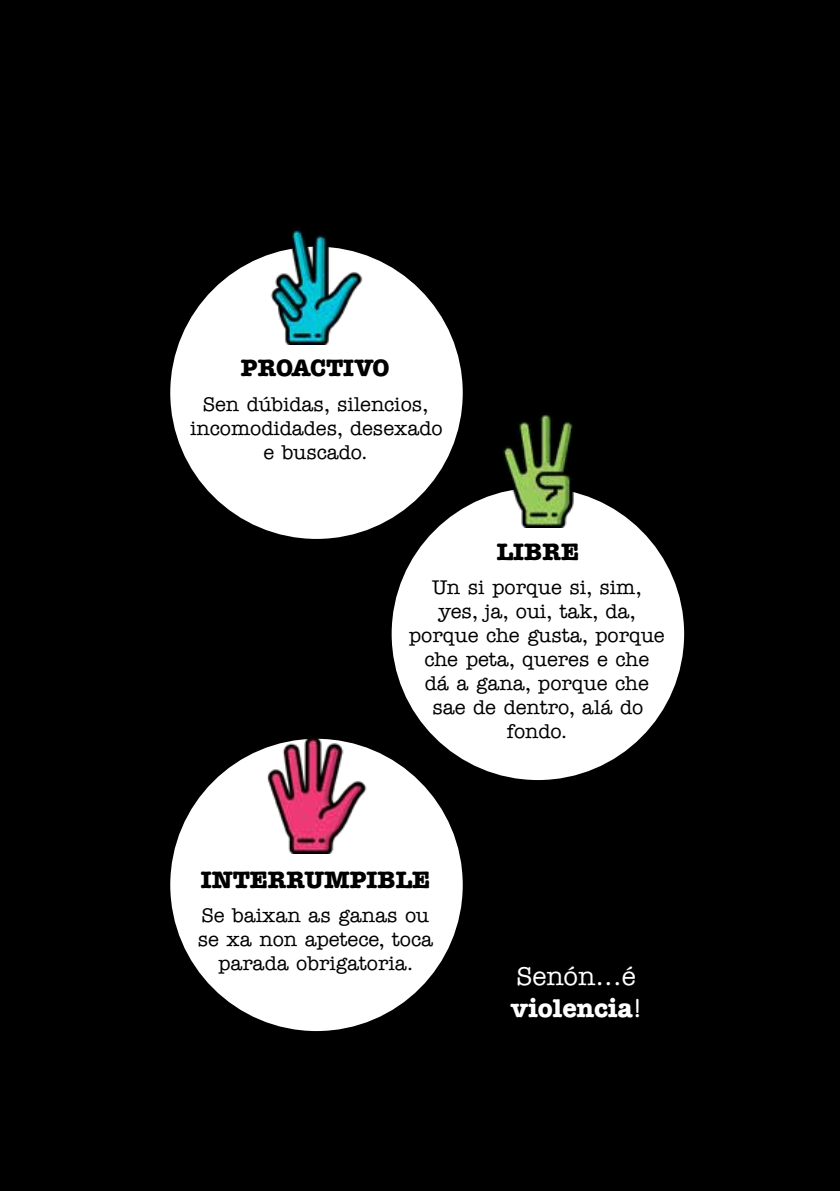
<style>
.page{position:relative;width:840px;height:1191px;background:#fff}
.page>*{position:absolute;margin:0;border:0;box-sizing:border-box;transform-origin:0 0}
.t1{font:500 26px/31.2px "American Typewriter Std";color:#fff}
.t2{font:700 24px "American Typewriter Std";color:#000}
.t3{font:500 20px/24px "American Typewriter Std";color:#000;text-align:center}
.s1{font-weight:700}
</style>
<div class="page">
<div style="left:0;top:0;width:839px;height:1191px;background:#000"></div>
<div style="left:170px;top:247px;width:292px;height:292px;background:#fff;border-radius:50%"></div>
<div style="left:391px;top:488px;width:292px;height:292px;background:#fff;border-radius:50%"></div>
<div style="left:170px;top:739px;width:292px;height:292px;background:#fff;border-radius:50%"></div>
<img style="left:258px;top:228px;width:116px;height:116px">
<img style="left:479px;top:414px;width:116px;height:114px">
<img style="left:258px;top:737px;width:116px;height:116px">
<p class="t2" style="left:241px;top:354px;width:150px">PROACTIVO</p>
<p class="t3" style="left:190px;top:392px;width:254px">Sen dúbidas, silencios, incomodidades, desexado e buscado.</p>
<p class="t2" style="left:496px;top:538px;width:84px">LIBRE</p>
<p class="t3" style="left:408px;top:576px;width:257px">Un si porque si, sim,<br>yes, ja, oui, tak, da, porque che gusta, porque che peta, queres e che<br>dá a gana, porque che sae de dentro, alá do fondo.</p>
<p class="t2" style="left:201px;top:865px;width:230px">INTERRUMPIBLE</p>
<p class="t3" style="left:198px;top:903px;width:236px">Se baixan as ganas ou se xa non apetece, toca parada obrigatoria.</p>
<h1 class="t1" style="left:510px;top:961px;width:133px">Senón...é <span class="s1">violencia</span>!</h1>
</div>
